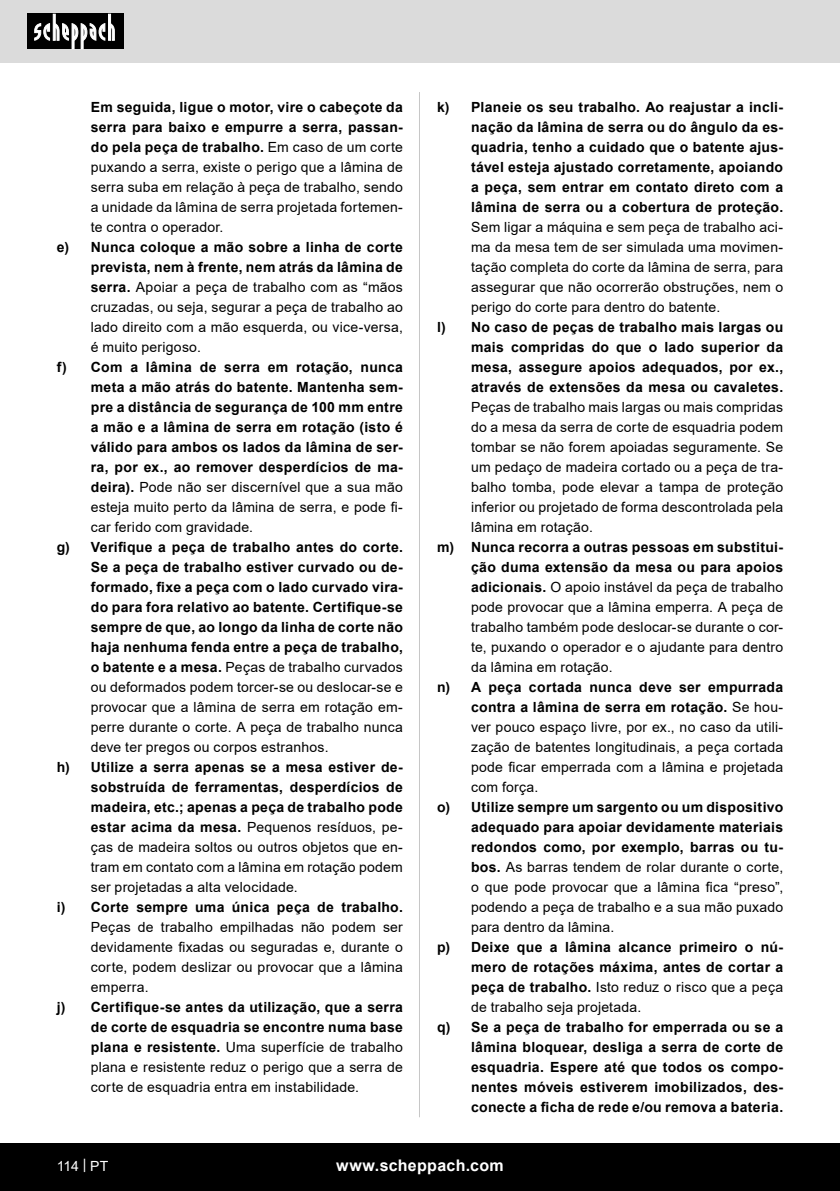
<style>
.page{position:relative;width:840px;height:1191px;background:#fff}
.page>*{position:absolute;margin:0;border:0;box-sizing:border-box;transform-origin:0 0}
.t1{font:700 16px "Arial";letter-spacing:.02em;color:#fff}
.t2{font:14px/20px "Arial";letter-spacing:.015em;color:#000;text-align:justify}
.t3{font:700 14px/20px "Arial";letter-spacing:.02em;color:#000;text-align:justify}
.t4{font:14px "Arial";color:#fff}
.s1{font-weight:700}
.s2{font-weight:400}
</style>
<div class="page">
<div style="left:0;top:0;width:839px;height:63px;background:#dbdbdb"></div>
<div style="left:0;top:1143px;width:839px;height:48px;background:#000"></div>
<div style="left:27px;top:14px;width:96px;height:35px;background:#000"></div>
<svg style="left:34px;top:14px;width:81px;height:35px"></svg>
<hr style="left:419px;top:92px;width:1px;height:1025px;background:#c7c7c7">
<p class="t2" style="left:91px;top:97px;width:313px"><span class="s1">Em seguida, ligue o motor, vire o cabeçote da serra para baixo e empurre a serra, passan&shy;do pela peça de trabalho.</span> Em caso de um corte puxando a serra, existe o perigo que a lâmina de serra suba em relação à peça de trabalho, sendo a unidade da lâmina de serra projetada fortemen&shy;te contra o operador.</p>
<p class="t2" style="left:91px;top:237px;width:313px;text-indent:-34px"><span class="s1">e) Nunca coloque a mão sobre a linha de corte prevista, nem à frente, nem atrás da lâmina de serra.</span> Apoiar a peça de trabalho com as “mãos cruzadas, ou seja, segurar a peça de trabalho ao lado direito com a mão esquerda, ou vice-versa, é muito perigoso.</p>
<p class="t3" style="left:91px;top:357px;width:313px;text-indent:-34px">f) Com a lâmina de serra em rotação, nunca meta a mão atrás do batente. Mantenha sem&shy;pre a distância de segurança de 100 mm entre a mão e a lâmina de serra em rotação (isto é válido para ambos os lados da lâmina de ser&shy;ra, por ex., ao remover desperdícios de ma&shy;deira). <span class="s2">Pode não ser discernível que a sua mão esteja muito perto da lâmina de serra, e pode fi&shy;car ferido com gravidade.</span></p>
<p class="t3" style="left:91px;top:537px;width:313px;text-indent:-34px">g) Verifique a peça de trabalho antes do corte.<br>Se a peça de trabalho estiver curvado ou de&shy;formado, fixe a peça com o lado curvado vira&shy;do para fora relativo ao batente. Certifique-se sempre de que, ao longo da linha de corte não haja nenhuma fenda entre a peça de trabalho, o batente e a mesa. <span class="s2">Peças de trabalho curvados ou deformados podem torcer-se ou deslocar-se e provocar que a lâmina de serra em rotação em&shy;perre durante o corte. A peça de trabalho nunca deve ter pregos ou corpos estranhos.</span></p>
<p class="t3" style="left:91px;top:757px;width:313px;text-indent:-34px">h) Utilize a serra apenas se a mesa estiver de&shy;sobstruída de ferramentas, desperdícios de madeira, etc.; apenas a peça de trabalho pode estar acima da mesa. <span class="s2">Pequenos resíduos, pe&shy;ças de madeira soltos ou outros objetos que en&shy;tram em contato com a lâmina em rotação podem ser projetadas a alta velocidade.</span></p>
<p class="t2" style="left:91px;top:897px;width:313px;text-indent:-34px"><span class="s1">i) Corte sempre uma única peça de trabalho.<br></span>Peças de trabalho empilhadas não podem ser devidamente fixadas ou seguradas e, durante o corte, podem deslizar ou provocar que a lâmina emperra.</p>
<p class="t2" style="left:91px;top:997px;width:313px;text-indent:-34px"><span class="s1">j) Certifique-se antes da utilização, que a serra de corte de esquadria se encontre numa base plana e resistente.</span> Uma superfície de trabalho plana e resistente reduz o perigo que a serra de corte de esquadria entra em instabilidade.</p>
<p class="t3" style="left:471px;top:97px;width:313px;text-indent:-34px">k) Planeie os seu trabalho. Ao reajustar a incli&shy;nação da lâmina de serra ou do ângulo da es&shy;quadria, tenho a cuidado que o batente ajus&shy;tável esteja ajustado corretamente, apoiando a peça, sem entrar em contato direto com a lâmina de serra ou a cobertura de proteção.<br><span class="s2">Sem ligar a máquina e sem peça de trabalho aci&shy;ma da mesa tem de ser simulada uma movimen&shy;tação completa do corte da lâmina de serra, para assegurar que não ocorrerão obstruções, nem o perigo do corte para dentro do batente.</span></p>
<p class="t2" style="left:471px;top:317px;width:313px;text-indent:-34px"><span class="s1">l) No caso de peças de trabalho mais largas ou mais compridas do que o lado superior da mesa, assegure apoios adequados, por ex., através de extensões da mesa ou cavaletes.<br></span>Peças de trabalho mais largas ou mais compridas do a mesa da serra de corte de esquadria podem tombar se não forem apoiadas seguramente. Se um pedaço de madeira cortado ou a peça de tra&shy;balho tomba, pode elevar a tampa de proteção inferior ou projetado de forma descontrolada pela lâmina em rotação.</p>
<p class="t2" style="left:471px;top:537px;width:313px;text-indent:-34px"><span class="s1">m) Nunca recorra a outras pessoas em substitui&shy;ção duma extensão da mesa ou para apoios adicionais.</span> O apoio instável da peça de trabalho pode provocar que a lâmina emperra. A peça de trabalho também pode deslocar-se durante o cor&shy;te, puxando o operador e o ajudante para dentro da lâmina em rotação.</p>
<p class="t2" style="left:471px;top:677px;width:313px;text-indent:-34px"><span class="s1">n) A peça cortada nunca deve ser empurrada contra a lâmina de serra em rotação.</span> Se hou&shy;ver pouco espaço livre, por ex., no caso da utili&shy;zação de batentes longitudinais, a peça cortada pode ficar emperrada com a lâmina e projetada com força.</p>
<p class="t2" style="left:471px;top:797px;width:313px;text-indent:-34px"><span class="s1">o) Utilize sempre um sargento ou um dispositivo adequado para apoiar devidamente materiais redondos como, por exemplo, barras ou tu&shy;bos.</span> As barras tendem de rolar durante o corte, o que pode provocar que a lâmina fica “preso”, podendo a peça de trabalho e a sua mão puxado para dentro da lâmina.</p>
<p class="t3" style="left:471px;top:937px;width:313px;text-indent:-34px">p) Deixe que a lâmina alcance primeiro o nú&shy;mero de rotações máxima, antes de cortar a peça de trabalho. <span class="s2">Isto reduz o risco que a peça de trabalho seja projetada.</span></p>
<p class="t3" style="left:471px;top:1017px;width:313px;text-indent:-34px">q) Se a peça de trabalho for emperrada ou se a lâmina bloquear, desliga a serra de corte de esquadria. Espere até que todos os compo&shy;nentes móveis estiverem imobilizados, des&shy;conecte a ficha de rede e/ou remova a bateria.</p>
<p class="t4" style="left:57px;top:1156px;width:53px">114 | PT</p>
<p class="t1" style="left:336px;top:1154px;width:169px">www.scheppach.com</p>
</div>
